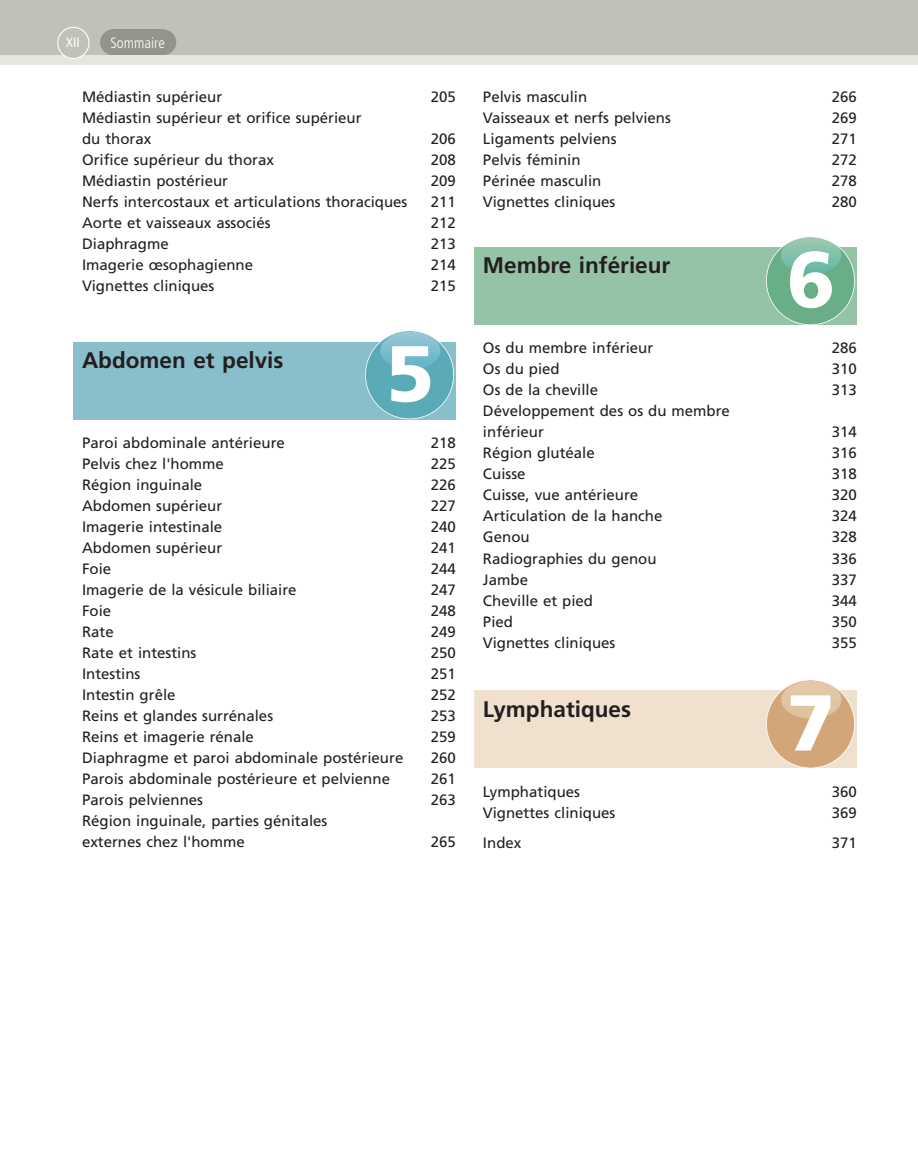
<style>
.page{position:relative;width:918px;height:1175px;background:#fff}
.page>*{position:absolute;margin:0;border:0;box-sizing:border-box;transform-origin:0 0}
.t1{font:900 79.05px "Frutiger";color:#fff}
.t2{font:700 22.5px "Frutiger";color:#231f20}
.t3{font:15px/21px "Frutiger";color:#231f20}
.t4{font:300 condensed 15px "Frutiger";color:#fff}
.t5{font:condensed 13.5px "Frutiger";color:#fff}
</style>
<div class="page">
<div style="left:73px;top:342px;width:382px;height:77px;background:#89bfca"></div>
<div style="left:473px;top:247px;width:383px;height:78px;background:#95c3a5"></div>
<div style="left:473px;top:690px;width:383px;height:78px;background:#f0e0ce"></div>
<svg style="left:365px;top:330px;width:89px;height:89px"></svg>
<svg style="left:766px;top:237px;width:88px;height:88px"></svg>
<svg style="left:766px;top:680px;width:88px;height:88px"></svg>
<div style="left:0;top:0;width:917px;height:55px;background:#c1c1b8"></div>
<div style="left:0;top:55px;width:917px;height:9px;background:#e7e6de"></div>
<div style="left:58px;top:27px;width:31px;height:31px;background:#c1c1b8;border-radius:50%"></div>
<div style="left:57px;top:27px;width:32px;height:32px;border:1px solid #fff;border-radius:50%"></div>
<svg style="left:113px;top:29px;width:50px;height:26px"></svg>
<p class="t5" style="left:66px;top:35px;width:15px">XII</p>
<p class="t4" style="left:110px;top:34px;width:56px">Sommaire</p>
<p class="t3" style="left:82px;top:87px;width:142px">Médiastin supérieur</p>
<p class="t3" style="left:430px;top:87px;width:27px">205</p>
<p class="t3" style="left:82px;top:108px;width:281px">Médiastin supérieur et orifice supérieur du thorax</p>
<p class="t3" style="left:430px;top:129px;width:27px">206</p>
<p class="t3" style="left:82px;top:150px;width:193px">Orifice supérieur du thorax</p>
<p class="t3" style="left:430px;top:150px;width:27px">208</p>
<p class="t3" style="left:82px;top:171px;width:147px">Médiastin postérieur</p>
<p class="t3" style="left:430px;top:171px;width:27px">209</p>
<p class="t3" style="left:82px;top:192px;width:327px">Nerfs intercostaux et articulations thoraciques</p>
<p class="t3" style="left:430px;top:192px;width:27px">211</p>
<p class="t3" style="left:82px;top:213px;width:190px">Aorte et vaisseaux associés</p>
<p class="t3" style="left:430px;top:213px;width:27px">212</p>
<p class="t3" style="left:82px;top:234px;width:88px">Diaphragme</p>
<p class="t3" style="left:430px;top:234px;width:27px">213</p>
<p class="t3" style="left:82px;top:255px;width:172px">Imagerie œsophagienne</p>
<p class="t3" style="left:430px;top:255px;width:27px">214</p>
<p class="t3" style="left:82px;top:276px;width:134px">Vignettes cliniques</p>
<p class="t3" style="left:430px;top:276px;width:27px">215</p>
<h2 class="t2" style="left:82px;top:347px;width:203px">Abdomen et pelvis</h2>
<h1 class="t1" style="left:385px;top:326px;width:50px">5</h1>
<p class="t3" style="left:82px;top:432px;width:204px">Paroi abdominale antérieure</p>
<p class="t3" style="left:430px;top:432px;width:27px">218</p>
<p class="t3" style="left:82px;top:453px;width:143px">Pelvis chez l'homme</p>
<p class="t3" style="left:430px;top:453px;width:27px">225</p>
<p class="t3" style="left:82px;top:474px;width:122px">Région inguinale</p>
<p class="t3" style="left:430px;top:474px;width:27px">226</p>
<p class="t3" style="left:82px;top:495px;width:142px">Abdomen supérieur</p>
<p class="t3" style="left:430px;top:495px;width:27px">227</p>
<p class="t3" style="left:82px;top:516px;width:142px">Imagerie intestinale</p>
<p class="t3" style="left:430px;top:516px;width:27px">240</p>
<p class="t3" style="left:82px;top:537px;width:142px">Abdomen supérieur</p>
<p class="t3" style="left:430px;top:537px;width:27px">241</p>
<p class="t3" style="left:82px;top:558px;width:31px">Foie</p>
<p class="t3" style="left:430px;top:558px;width:27px">244</p>
<p class="t3" style="left:82px;top:579px;width:216px">Imagerie de la vésicule biliaire</p>
<p class="t3" style="left:430px;top:579px;width:27px">247</p>
<p class="t3" style="left:82px;top:600px;width:31px">Foie</p>
<p class="t3" style="left:430px;top:600px;width:27px">248</p>
<p class="t3" style="left:82px;top:621px;width:33px">Rate</p>
<p class="t3" style="left:430px;top:621px;width:27px">249</p>
<p class="t3" style="left:82px;top:642px;width:116px">Rate et intestins</p>
<p class="t3" style="left:430px;top:642px;width:27px">250</p>
<p class="t3" style="left:82px;top:663px;width:60px">Intestins</p>
<p class="t3" style="left:430px;top:663px;width:27px">251</p>
<p class="t3" style="left:82px;top:684px;width:95px">Intestin grêle</p>
<p class="t3" style="left:430px;top:684px;width:27px">252</p>
<p class="t3" style="left:82px;top:705px;width:192px">Reins et glandes surrénales</p>
<p class="t3" style="left:430px;top:705px;width:27px">253</p>
<p class="t3" style="left:82px;top:726px;width:173px">Reins et imagerie rénale</p>
<p class="t3" style="left:430px;top:726px;width:27px">259</p>
<p class="t3" style="left:82px;top:747px;width:322px">Diaphragme et paroi abdominale postérieure</p>
<p class="t3" style="left:430px;top:747px;width:27px">260</p>
<p class="t3" style="left:82px;top:768px;width:309px">Parois abdominale postérieure et pelvienne</p>
<p class="t3" style="left:430px;top:768px;width:27px">261</p>
<p class="t3" style="left:82px;top:789px;width:122px">Parois pelviennes</p>
<p class="t3" style="left:430px;top:789px;width:27px">263</p>
<p class="t3" style="left:82px;top:810px;width:247px">Région inguinale, parties génitales externes chez l'homme</p>
<p class="t3" style="left:430px;top:831px;width:27px">265</p>
<p class="t3" style="left:482px;top:87px;width:106px">Pelvis masculin</p>
<p class="t3" style="left:831px;top:87px;width:27px">266</p>
<p class="t3" style="left:482px;top:108px;width:189px">Vaisseaux et nerfs pelviens</p>
<p class="t3" style="left:831px;top:108px;width:27px">269</p>
<p class="t3" style="left:482px;top:129px;width:135px">Ligaments pelviens</p>
<p class="t3" style="left:831px;top:129px;width:27px">271</p>
<p class="t3" style="left:482px;top:150px;width:99px">Pelvis féminin</p>
<p class="t3" style="left:831px;top:150px;width:27px">272</p>
<p class="t3" style="left:482px;top:171px;width:120px">Périnée masculin</p>
<p class="t3" style="left:831px;top:171px;width:27px">278</p>
<p class="t3" style="left:482px;top:192px;width:134px">Vignettes cliniques</p>
<p class="t3" style="left:831px;top:192px;width:27px">280</p>
<h2 class="t2" style="left:482px;top:252px;width:189px">Membre inférieur</h2>
<h1 class="t1" style="left:786px;top:232px;width:50px">6</h1>
<p class="t3" style="left:482px;top:338px;width:172px">Os du membre inférieur</p>
<p class="t3" style="left:831px;top:338px;width:27px">286</p>
<p class="t3" style="left:482px;top:359px;width:78px">Os du pied</p>
<p class="t3" style="left:831px;top:359px;width:27px">310</p>
<p class="t3" style="left:482px;top:380px;width:117px">Os de la cheville</p>
<p class="t3" style="left:831px;top:380px;width:27px">313</p>
<p class="t3" style="left:482px;top:401px;width:248px">Développement des os du membre inférieur</p>
<p class="t3" style="left:831px;top:422px;width:27px">314</p>
<p class="t3" style="left:482px;top:443px;width:113px">Région glutéale</p>
<p class="t3" style="left:831px;top:443px;width:27px">316</p>
<p class="t3" style="left:482px;top:464px;width:44px">Cuisse</p>
<p class="t3" style="left:831px;top:464px;width:27px">318</p>
<p class="t3" style="left:482px;top:485px;width:157px">Cuisse, vue antérieure</p>
<p class="t3" style="left:831px;top:485px;width:27px">320</p>
<p class="t3" style="left:482px;top:506px;width:181px">Articulation de la hanche</p>
<p class="t3" style="left:831px;top:506px;width:27px">324</p>
<p class="t3" style="left:482px;top:527px;width:48px">Genou</p>
<p class="t3" style="left:831px;top:527px;width:27px">328</p>
<p class="t3" style="left:482px;top:548px;width:175px">Radiographies du genou</p>
<p class="t3" style="left:831px;top:548px;width:27px">336</p>
<p class="t3" style="left:482px;top:569px;width:47px">Jambe</p>
<p class="t3" style="left:831px;top:569px;width:27px">337</p>
<p class="t3" style="left:482px;top:590px;width:112px">Cheville et pied</p>
<p class="t3" style="left:831px;top:590px;width:27px">344</p>
<p class="t3" style="left:482px;top:611px;width:32px">Pied</p>
<p class="t3" style="left:831px;top:611px;width:27px">350</p>
<p class="t3" style="left:482px;top:632px;width:134px">Vignettes cliniques</p>
<p class="t3" style="left:831px;top:632px;width:27px">355</p>
<h2 class="t2" style="left:482px;top:695px;width:149px">Lymphatiques</h2>
<h1 class="t1" style="left:786px;top:675px;width:50px">7</h1>
<p class="t3" style="left:482px;top:780px;width:98px">Lymphatiques</p>
<p class="t3" style="left:831px;top:780px;width:27px">360</p>
<p class="t3" style="left:482px;top:801px;width:134px">Vignettes cliniques</p>
<p class="t3" style="left:831px;top:801px;width:27px">369</p>
<p class="t3" style="left:482px;top:831px;width:40px">Index</p>
<p class="t3" style="left:831px;top:831px;width:27px">371</p>
</div>
